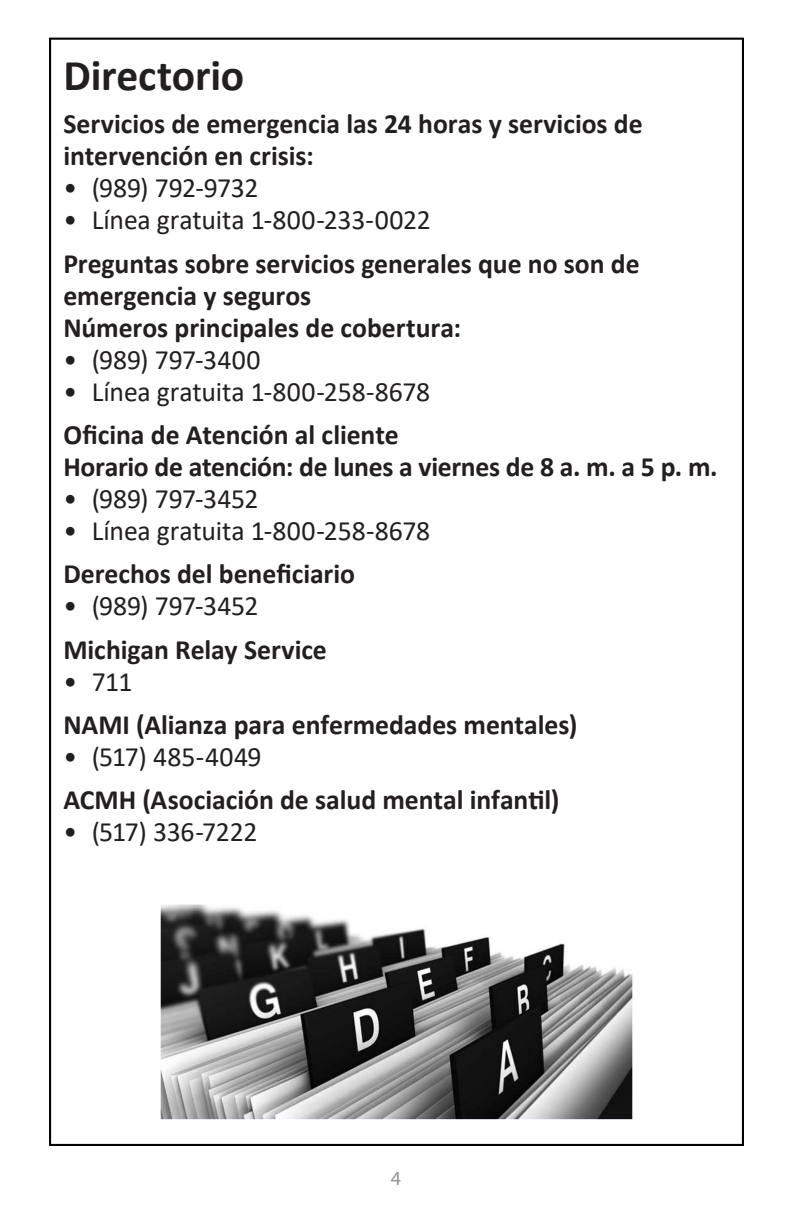
<style>
.page{position:relative;width:792px;height:1224px;background:#fff}
.page>*{position:absolute;margin:0;border:0;box-sizing:border-box;transform-origin:0 0}
.t1{font:700 44px "Calibri";letter-spacing:-.005em;color:#231f20}
.t2{font:700 28px/32px "Calibri";letter-spacing:-.005em;color:#231f20}
.t3{font:28px "Calibri";letter-spacing:-.01em;color:#231f20}
.t4{font:20px "Myriad Pro";color:#939598}
</style>
<div class="page">
<img style="left:49px;top:37px;width:694px;height:1109px">
<div style="left:63px;top:57px;width:657px;height:835px;background:#fff"></div>
<p class="t1" style="left:63px;top:44px;width:182px">Directorio</p>
<p class="t2" style="left:63px;top:108px;width:581px">Servicios de emergencia las 24 horas y servicios de intervención en crisis:</p>
<p class="t3" style="left:63px;top:169px;width:197px">• (989) 792-9732</p>
<p class="t3" style="left:63px;top:201px;width:369px">• Línea gratuita 1-800-233-0022</p>
<p class="t2" style="left:63px;top:247px;width:578px">Preguntas sobre servicios generales que no son de emergencia y seguros</p>
<p class="t2" style="left:63px;top:311px;width:399px">Números principales de cobertura:</p>
<p class="t3" style="left:63px;top:340px;width:199px">• (989) 797-3400</p>
<p class="t3" style="left:63px;top:372px;width:368px">• Línea gratuita 1-800-258-8678</p>
<p class="t2" style="left:63px;top:418px;width:337px">Oficina de Atención al cliente</p>
<p class="t2" style="left:63px;top:450px;width:656px">Horario de atención: de lunes a viernes de 8 a. m. a 5 p. m.</p>
<p class="t3" style="left:63px;top:479px;width:196px">• (989) 797-3452</p>
<p class="t3" style="left:63px;top:511px;width:368px">• Línea gratuita 1-800-258-8678</p>
<p class="t2" style="left:63px;top:558px;width:293px">Derechos del beneficiario</p>
<p class="t3" style="left:63px;top:587px;width:196px">• (989) 797-3452</p>
<p class="t2" style="left:63px;top:633px;width:265px">Michigan Relay Service</p>
<p class="t3" style="left:63px;top:662px;width:71px">• 711</p>
<p class="t2" style="left:63px;top:708px;width:516px">NAMI (Alianza para enfermedades mentales)</p>
<p class="t3" style="left:63px;top:737px;width:200px">• (517) 485-4049</p>
<p class="t2" style="left:63px;top:784px;width:498px">ACMH (Asociación de salud mental infantil)</p>
<p class="t3" style="left:63px;top:813px;width:196px">• (517) 336-7222</p>
<p class="t4" style="left:391px;top:1166px;width:12px">4</p>
</div>
